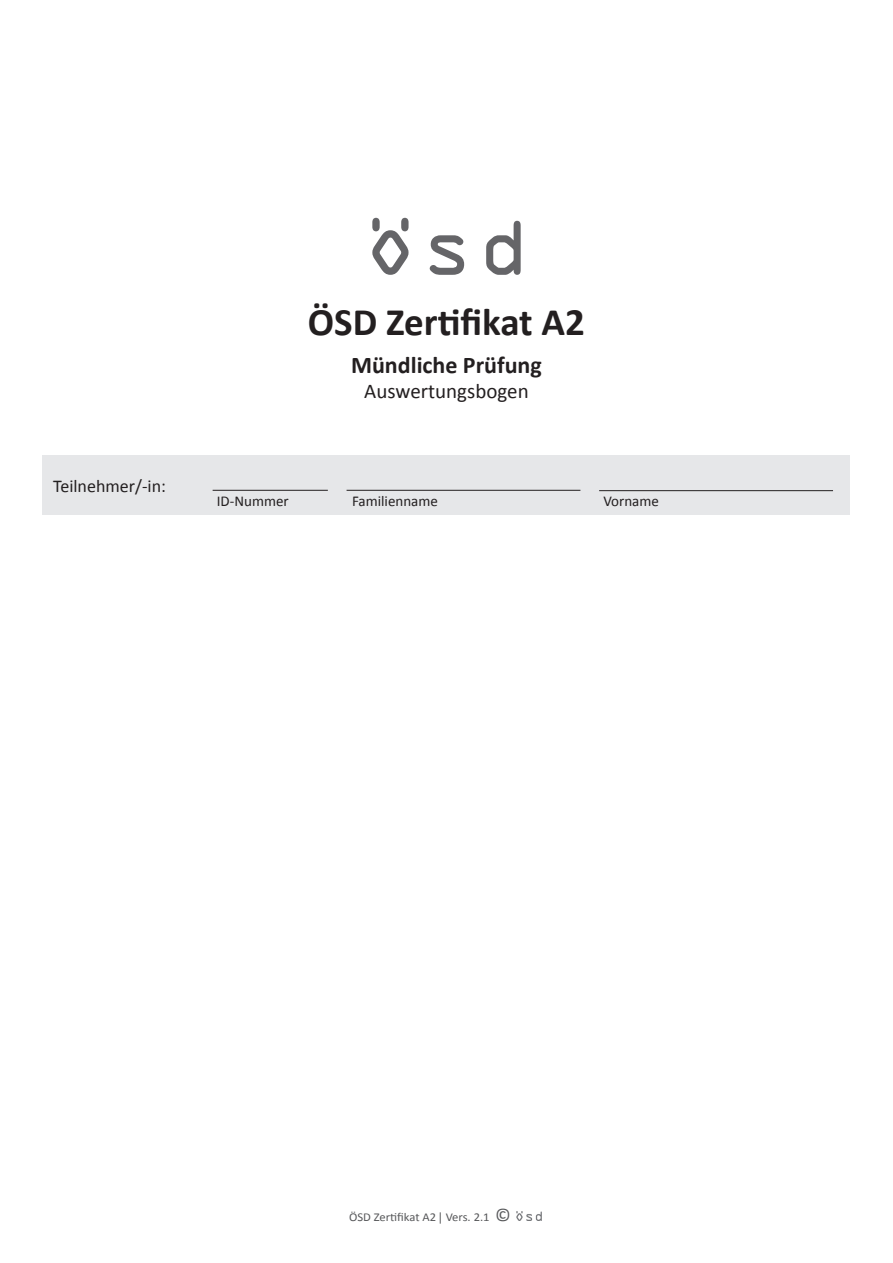
<style>
.page{position:relative;width:893px;height:1263px;background:#fff}
.page>*{position:absolute;margin:0;border:0;box-sizing:border-box;transform-origin:0 0}
.t1{font:700 39px "Calibri";color:#231f20}
.t2{font:700 24px "Calibri";color:#231f20}
.t3{font:21px "Calibri";color:#231f20}
.t4{font:18px "Calibri";color:#231f20}
.t5{font:15px "Calibri";color:#231f20}
.t6{font:12px "Calibri";color:#57585a;scale:1.05 1}
.s1{font-family:"Arial"}
.s2{font-size:18px}
</style>
<div class="page">
<img style="left:517px;top:1211px;width:25px;height:9px">
<svg style="left:372px;top:218px;width:37px;height:57px"></svg>
<svg style="left:430px;top:235px;width:34px;height:40px"></svg>
<svg style="left:486px;top:221px;width:35px;height:54px"></svg>
<div style="left:43px;top:455px;width:807px;height:59px;background:#e6e7e9"></div>
<hr style="left:347px;top:490px;width:233px;height:1px;background:#231f20">
<hr style="left:599px;top:490px;width:234px;height:1px;background:#231f20">
<hr style="left:213px;top:490px;width:115px;height:1px;background:#231f20">
<p class="t4" style="left:53px;top:474px;width:114px">Teilnehmer/-in:</p>
<h1 class="t1" style="left:308px;top:297px;width:279px">ÖSD Zertifikat A2</h1>
<h2 class="t2" style="left:351px;top:349px;width:192px">Mündliche Prüfung</h2>
<h3 class="t3" style="left:364px;top:377px;width:166px">Auswertungsbogen</h3>
<p class="t5" style="left:217px;top:491px;width:73px">ID-Nummer</p>
<p class="t5" style="left:352px;top:491px;width:87px">Familienname</p>
<p class="t5" style="left:603px;top:491px;width:57px">Vorname</p>
<p class="t6" style="left:349px;top:1209px;width:156px">ÖSD Zertifikat A2 <span class="s1">|</span> Vers. 2.1 <span class="s2">©</span></p>
</div>
